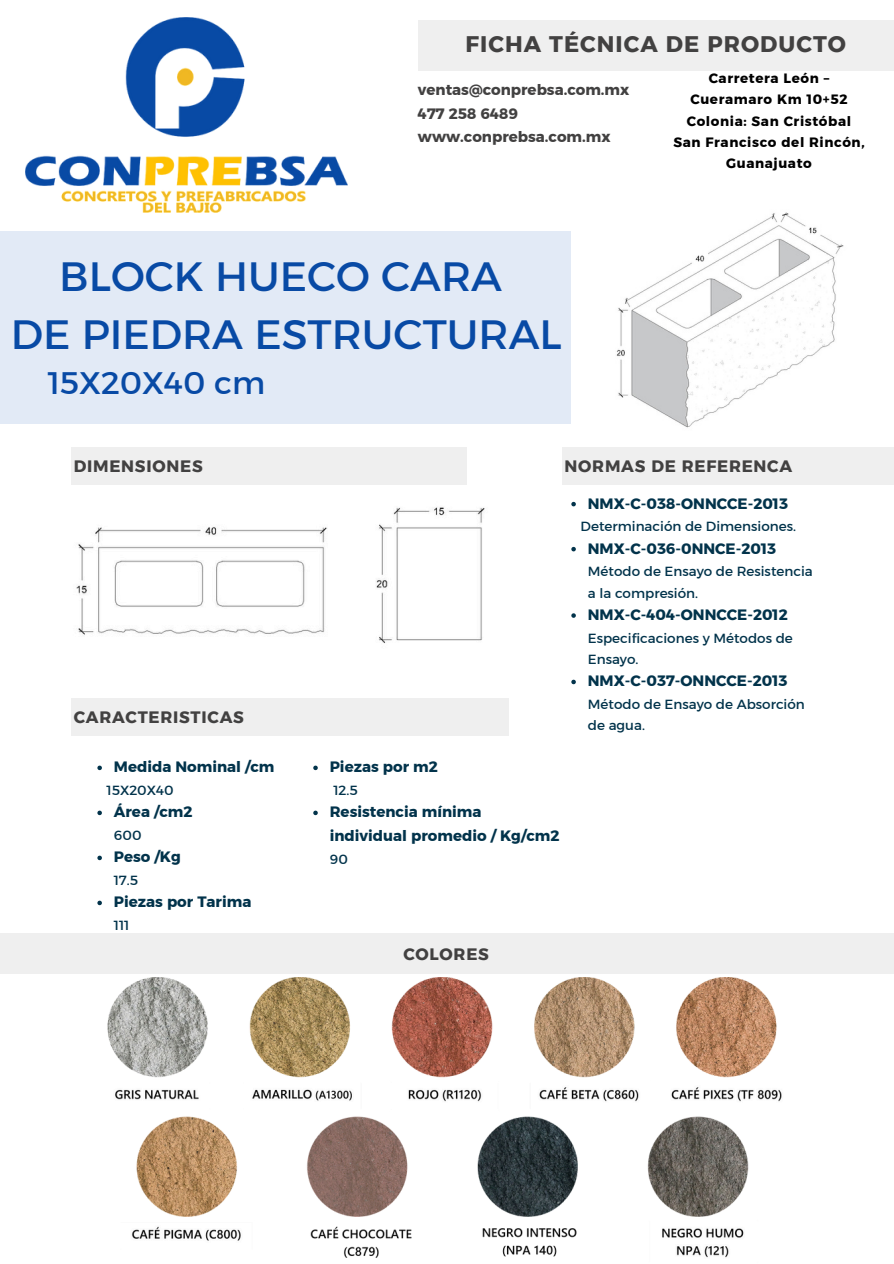
<style>
.page{position:relative;width:894px;height:1264px;background:#fff}
.page>*{position:absolute;margin:0;border:0;box-sizing:border-box;transform-origin:0 0}
.t1{font:41.7px/57.3px "Kief Montaser Regular";color:#084aa5;text-align:center}
.t2{font:31.8px "Kief Montaser Regular";color:#084aa5}
.t3{font:22.5px "Kief Montaser Bold";letter-spacing:.045em;color:#424141}
.t4{font:16.5px "Kief Montaser Bold";letter-spacing:.045em;color:#424141}
.t5{font:15px/23.7px "Kief Montaser Bold";color:#02334b}
.t6{font:15px/23.7px "Kief Montaser Bold";color:#424141}
.t7{font:13.5px "Kief Montaser Regular";color:#02334b}
.t8{font:13.5px/21.3px "Kief Montaser Bold";letter-spacing:.045em;color:#000;text-align:center}
</style>
<div class="page">
<div style="left:0;top:231px;width:570px;height:192px;background:#e2eaf6"></div>
<div style="left:71px;top:447px;width:395px;height:37px;background:#efefef"></div>
<div style="left:562px;top:447px;width:331px;height:37px;background:#efefef"></div>
<div style="left:0;top:933px;width:893px;height:40px;background:#efefef"></div>
<div style="left:71px;top:698px;width:438px;height:38px;background:#efefef"></div>
<img style="left:26px;top:18px;width:321px;height:194px">
<div style="left:418px;top:20px;width:475px;height:51px;background:#efefef"></div>
<img style="left:616px;top:212px;width:228px;height:216px">
<img style="left:76px;top:507px;width:409px;height:136px">
<img style="left:107px;top:977px;width:675px;height:281px">
<svg style="left:97px;top:765px;width:5px;height:5px"></svg>
<svg style="left:97px;top:810px;width:5px;height:5px"></svg>
<svg style="left:97px;top:855px;width:5px;height:5px"></svg>
<svg style="left:97px;top:900px;width:5px;height:5px"></svg>
<svg style="left:313px;top:765px;width:5px;height:5px"></svg>
<svg style="left:313px;top:810px;width:5px;height:5px"></svg>
<svg style="left:571px;top:502px;width:4px;height:4px"></svg>
<svg style="left:571px;top:547px;width:4px;height:4px"></svg>
<svg style="left:571px;top:613px;width:4px;height:5px"></svg>
<svg style="left:571px;top:679px;width:4px;height:5px"></svg>
<h5 class="t3" style="left:465px;top:30px;width:382px">FICHA TÉCNICA DE PRODUCTO</h5>
<p class="t6" style="left:418px;top:78px;width:213px">ventas@conprebsa.com.mx<br>477 258 6489 www.conprebsa.com.mx</p>
<h4 class="t1" style="left:11px;top:248px;width:552px">BLOCK HUECO CARA<br>DE PIEDRA ESTRUCTURAL</h4>
<h4 class="t2" style="left:48px;top:363px;width:219px">15X20X40 cm</h4>
<p class="t8" style="left:690px;top:67px;width:159px">Carretera León –<br>Cueramaro Km 10+52</p>
<p class="t8" style="left:686px;top:110px;width:166px">Colonia: San Cristóbal</p>
<p class="t8" style="left:673px;top:131px;width:193px">San Francisco del Rincón,<br>Guanajuato</p>
<p class="t4" style="left:74px;top:456px;width:130px">DIMENSIONES</p>
<h3 class="t4" style="left:564px;top:456px;width:229px">NORMAS DE REFERENCA</h3>
<p class="t4" style="left:74px;top:707px;width:171px">CARACTERISTICAS</p>
<h4 class="t5" style="left:114px;top:755px;width:162px">Medida Nominal /cm</h4>
<p class="t7" style="left:107px;top:781px;width:69px">15X20X40</p>
<p class="t5" style="left:114px;top:800px;width:80px">Área /cm2</p>
<p class="t7" style="left:114px;top:826px;width:29px">600</p>
<p class="t5" style="left:114px;top:845px;width:68px">Peso /Kg</p>
<p class="t7" style="left:114px;top:871px;width:26px">17.5</p>
<p class="t5" style="left:114px;top:890px;width:139px">Piezas por Tarima</p>
<p class="t7" style="left:114px;top:916px;width:17px">111</p>
<p class="t5" style="left:330px;top:755px;width:110px">Piezas por m2</p>
<p class="t7" style="left:333px;top:781px;width:26px">12.5</p>
<p class="t5" style="left:330px;top:800px;width:231px">Resistencia mínima individual promedio / Kg/cm2</p>
<p class="t7" style="left:330px;top:850px;width:20px">90</p>
<p class="t5" style="left:587px;top:491px;width:202px">NMX-C-038-ONNCCE-2013</p>
<p class="t7" style="left:580px;top:518px;width:217px">Determinación de Dimensiones.</p>
<p class="t5" style="left:587px;top:536px;width:190px">NMX-C-036-0NNCE-2013</p>
<p class="t7" style="left:587px;top:563px;width:226px">Método de Ensayo de Resistencia</p>
<p class="t7" style="left:587px;top:584px;width:112px">a la compresión.</p>
<p class="t5" style="left:587px;top:603px;width:201px">NMX-C-404-ONNCCE-2012</p>
<p class="t7" style="left:587px;top:629px;width:206px">Especificaciones y Métodos de</p>
<p class="t7" style="left:587px;top:651px;width:52px">Ensayo.</p>
<p class="t5" style="left:587px;top:669px;width:201px">NMX-C-037-ONNCCE-2013</p>
<h4 class="t7" style="left:587px;top:696px;width:218px">Método de Ensayo de Absorción</h4>
<p class="t7" style="left:587px;top:717px;width:59px">de agua.</p>
<p class="t4" style="left:403px;top:943px;width:87px">COLORES</p>
</div>
